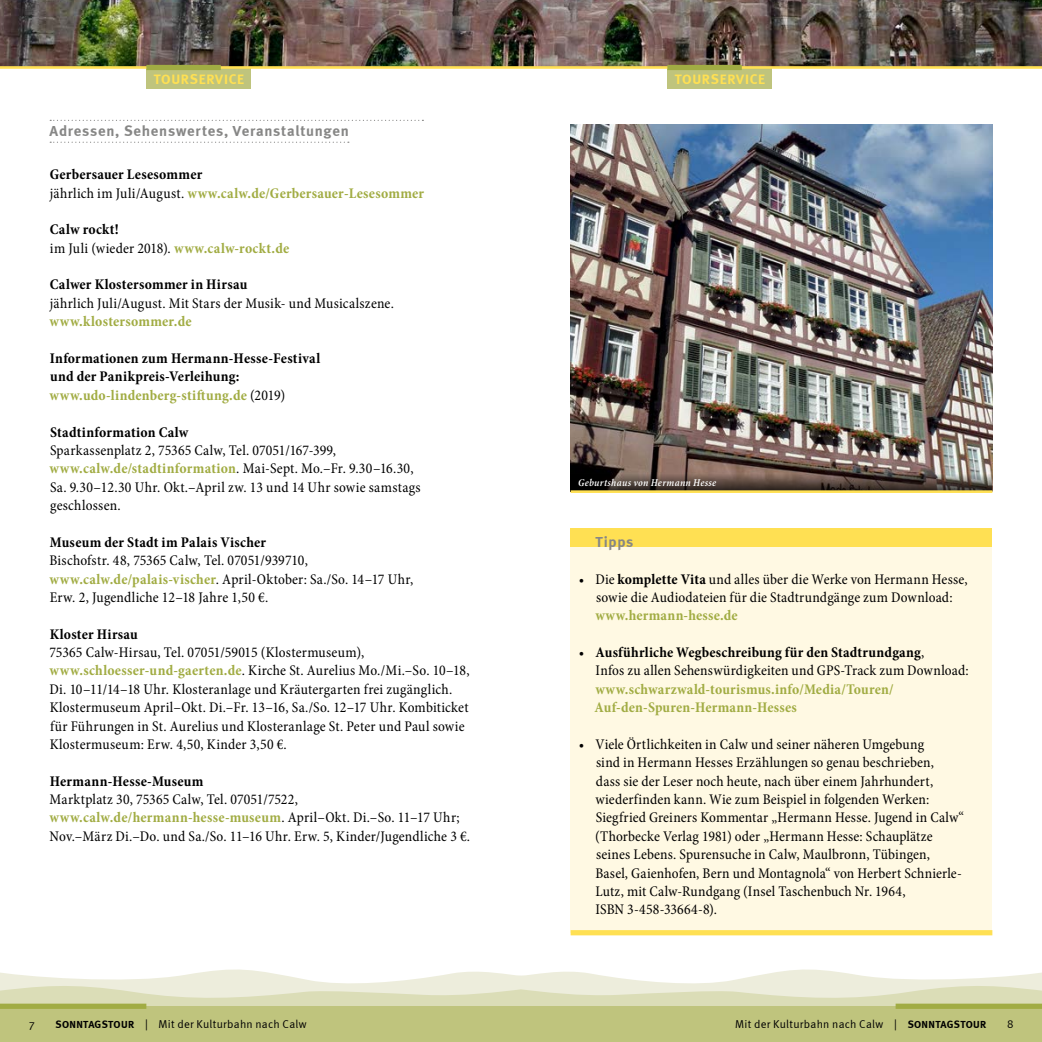
<style>
.page{position:relative;width:1042px;height:1042px;background:#fff}
.page>*{position:absolute;margin:0;border:0;box-sizing:border-box;transform-origin:0 0}
.t1{font:condensed 14.88px/18.4px "Minion Pro";letter-spacing:.01em;color:#000}
.t2{font:700 condensed 14.88px/18.4px "Minion Pro";letter-spacing:.015em;color:#000}
.t3{font:700 condensed 14.88px/18.4px "Minion Pro";letter-spacing:.015em;color:#a1ac43}
.t4{font:700 14.88px "Meta";letter-spacing:.05em;color:#878786}
.t5{font:700 14px "Meta";letter-spacing:.045em;color:#ffe053}
.t6{font:11.38px "Meta Normal";letter-spacing:.025em;color:#000}
.t7{font:italic 600 condensed 10.5px "Minion Pro";letter-spacing:.03em;color:#fff}
.s1{color:#000}
.s2{font-weight:400;color:#000}
.s3{font-weight:700}
.s4{font-weight:700;color:#a1ac43}
.s5{color:#a1ac43}
.s6{font-weight:400}
.s7{font-family:"Meta";font-weight:700;font-size:10.5px}
</style>
<div class="page">
<img style="left:0;top:0;width:1042px;height:66px">
<svg style="left:0;top:969px;width:1042px;height:37px"></svg>
<div style="left:0;top:1006px;width:521px;height:36px;background:#bfc47d"></div>
<div style="left:521px;top:1006px;width:521px;height:36px;background:#bfc47d"></div>
<div style="left:0;top:1003px;width:146px;height:6px;background:#a1ac43"></div>
<div style="left:895px;top:1003px;width:147px;height:6px;background:#a1ac43"></div>
<div style="left:667px;top:67px;width:104px;height:22px;background:#bfc47d"></div>
<div style="left:146px;top:67px;width:105px;height:22px;background:#bfc47d"></div>
<hr style="left:0;top:66px;width:521px;height:3px;background:#ffe053">
<div style="left:146px;top:65px;width:75px;height:5px;background:#a1ac43"></div>
<svg style="left:50px;top:120px;width:373px;height:1px"></svg>
<svg style="left:50px;top:142px;width:299px;height:1px"></svg>
<img style="left:570px;top:124px;width:422px;height:349px">
<svg style="left:570px;top:473px;width:422px;height:17px;background:#4e413b"></svg>
<hr style="left:570px;top:490px;width:422px;height:3px;background:#ffe053">
<hr style="left:521px;top:66px;width:521px;height:3px;background:#ffe053">
<div style="left:667px;top:65px;width:75px;height:5px;background:#a1ac43"></div>
<div style="left:570px;top:547px;width:422px;height:386px;background:#fff9e3"></div>
<div style="left:570px;top:528px;width:422px;height:19px;background:#ffe053"></div>
<div style="left:570px;top:930px;width:422px;height:5px;background:#ffe053"></div>
<p class="t5" style="left:154px;top:71px;width:92px">TOURSERVICE</p>
<p class="t5" style="left:675px;top:71px;width:92px">TOURSERVICE</p>
<p class="t4" style="left:50px;top:122px;width:301px">Adressen, Sehenswertes, Veranstaltungen</p>
<p class="t3" style="left:50px;top:165px;width:376px"><span class="s1">Gerbersauer Lesesommer<br></span><span class="s2">jährlich im Juli/August.</span> www.calw.de/Gerbersauer-Lesesommer</p>
<p class="t1" style="left:50px;top:221px;width:241px"><span class="s3">Calw rockt!<br></span>im Juli (wieder 2018). <span class="s4">www.calw-rockt.de</span></p>
<p class="t2" style="left:50px;top:275px;width:199px">Calwer Klostersommer in Hirsau</p>
<p class="t1" style="left:50px;top:294px;width:346px">jährlich Juli/August. Mit Stars der Musik- und Musicalszene.</p>
<p class="t3" style="left:50px;top:312px;width:144px">www.klostersommer.de</p>
<p class="t2" style="left:50px;top:349px;width:272px">Informationen zum Hermann-Hesse-Festival und der Panikpreis-Verleihung: <span class="s5">www.udo-lindenberg-stiftung.de</span> <span class="s6">(2019)</span></p>
<p class="t2" style="left:50px;top:422px;width:140px">Stadtinformation Calw</p>
<p class="t1" style="left:50px;top:441px;width:373px">Sparkassenplatz 2, 75365 Calw, Tel. 07051/167-399, <span class="s4">www.calw.de/stadtinformation</span>. Mai-Sept. Mo.–Fr. 9.30–16.30, Sa. 9.30–12.30 Uhr. Okt.–April zw. 13 und 14 Uhr sowie samstags geschlossen.</p>
<p class="t2" style="left:50px;top:533px;width:218px">Museum der Stadt im Palais Vischer</p>
<p class="t1" style="left:50px;top:551px;width:365px">Bischofstr. 48, 75365 Calw, Tel. 07051/939710, <span class="s4">www.calw.de/palais-vischer</span>. April-Oktober: Sa./So. 14–17 Uhr,<br>Erw. 2, Jugendliche 12–18 Jahre 1,50 €.</p>
<p class="t2" style="left:50px;top:624px;width:90px">Kloster Hirsau</p>
<p class="t1" style="left:49px;top:643px;width:422px">75365 Calw-Hirsau, Tel. 07051/59015 (Klostermuseum), <span class="s4">www.schloesser-und-gaerten.de</span>. Kirche St. Aurelius Mo./Mi.–So. 10–18, Di. 10–11/14–18 Uhr. Klosteranlage und Kräutergarten frei zugänglich.<br>Klostermuseum April–Okt. Di.–Fr. 13–16, Sa./So. 12–17 Uhr. Kombiticket für Führungen in St. Aurelius und Klosteranlage St. Peter und Paul sowie Klostermuseum: Erw. 4,50, Kinder 3,50 €.</p>
<p class="t2" style="left:50px;top:771px;width:155px">Hermann-Hesse-Museum</p>
<p class="t1" style="left:50px;top:790px;width:422px">Marktplatz 30, 75365 Calw, Tel. 07051/7522, <span class="s4">www.calw.de/hermann-hesse-museum</span>. April–Okt. Di.–So. 11–17 Uhr;<br>Nov.–März Di.–Do. und Sa./So. 11–16 Uhr. Erw. 5, Kinder/Jugendliche 3 €.</p>
<p class="t7" style="left:578px;top:475px;width:140px">Geburtshaus von Hermann Hesse</p>
<p class="t4" style="left:595px;top:533px;width:40px">Tipps</p>
<p class="t1" style="left:579px;top:570px;width:390px;text-align:center">• Die <span class="s3">komplette Vita</span> und alles über die Werke von Hermann Hesse, sowie die Audiodateien für die Stadtrundgänge zum Download:</p>
<p class="t3" style="left:595px;top:606px;width:144px">www.hermann-hesse.de</p>
<p class="t1" style="left:595px;top:643px;width:375px;text-indent:-17px">• <span class="s3">Ausführliche Wegbeschreibung für den Stadtrundgang</span>,<br>Infos zu allen Sehenswürdigkeiten und GPS-Track zum Download:</p>
<p class="t3" style="left:594px;top:680px;width:301px">www.schwarzwald-tourismus.info/Media/Touren/<br>Auf-den-Spuren-Hermann-Hesses</p>
<p class="t1" style="left:595px;top:735px;width:370px;text-indent:-16px">• Viele Örtlichkeiten in Calw und seiner näheren Umgebung<br>sind in Hermann Hesses Erzählungen so genau beschrieben,<br>dass sie der Leser noch heute, nach über einem Jahrhundert, wiederfinden kann. Wie zum Beispiel in folgenden Werken:<br>Siegfried Greiners Kommentar „Hermann Hesse. Jugend in Calw“ (Thorbecke Verlag 1981) oder „Hermann Hesse: Schauplätze seines Lebens. Spurensuche in Calw, Maulbronn, Tübingen, Basel, Gaienhofen, Bern und Montagnola“ von Herbert Schnierle-Lutz, mit Calw-Rundgang (Insel Taschenbuch Nr. 1964,<br>ISBN 3-458-33664-8).</p>
<p class="t6" style="left:29px;top:1017px;width:7px">7</p>
<p class="t6" style="left:56px;top:1017px;width:253px"><span class="s7">SONNTAGSTOUR</span> | Mit der Kulturbahn nach Calw</p>
<p class="t6" style="left:735px;top:1017px;width:253px">Mit der Kulturbahn nach Calw | <span class="s7">SONNTAGSTOUR</span></p>
<p class="t6" style="left:1007px;top:1017px;width:8px">8</p>
</div>
